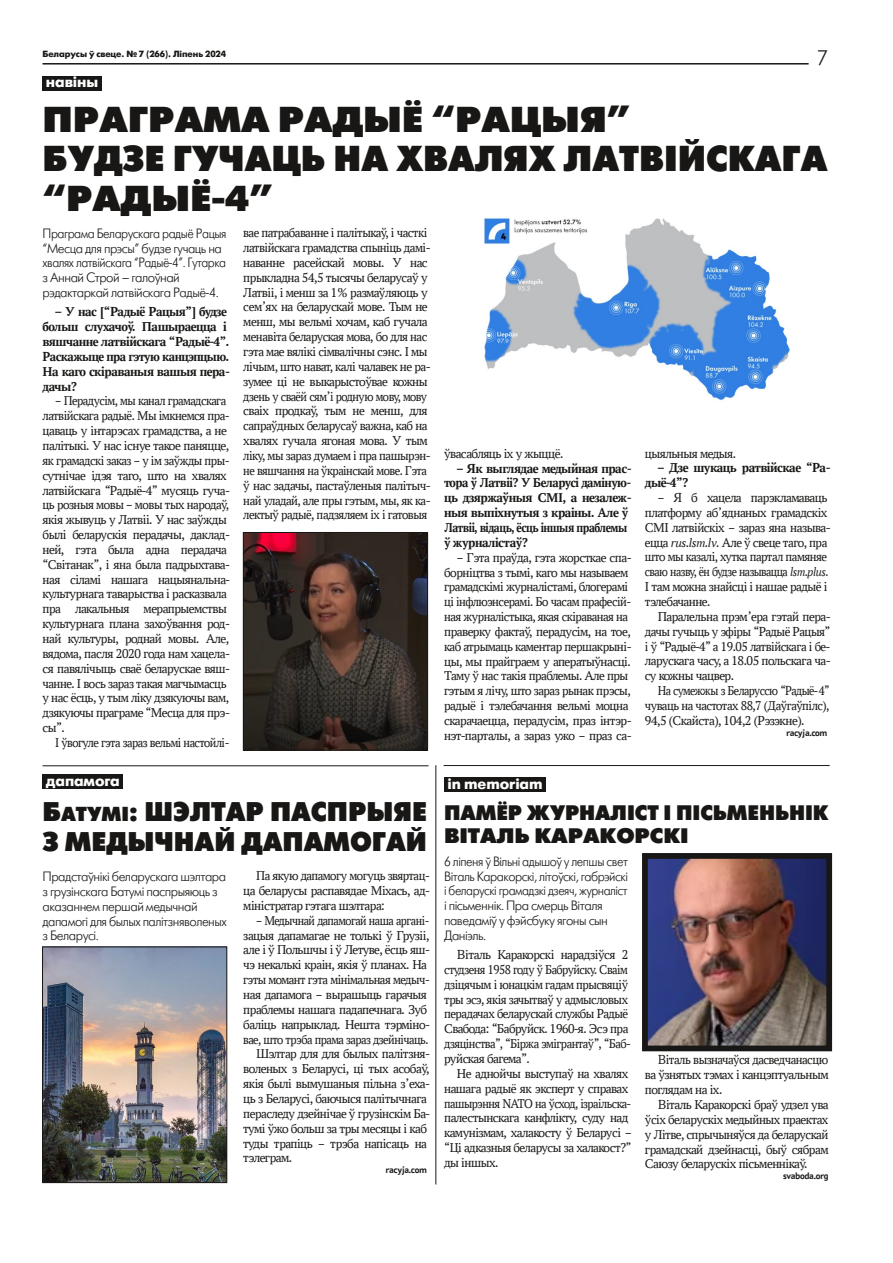
<style>
.page{position:relative;width:893px;height:1263px;background:#fff}
.page>*{position:absolute;margin:0;border:0;box-sizing:border-box;transform-origin:0 0}
.t1{font:36px/39.6px "Futura Futuris Black C";color:#181715}
.t2{font:27px/29.7px "Futura Futuris Black C";letter-spacing:-.005em;color:#181715;scale:.93 1}
.t3{font:21px/23.1px "Futura Futuris Black C";letter-spacing:-.005em;color:#181715;scale:.93 1}
.t4{font:21px "Futura Futuris Light C";color:#181715}
.t5{font:700 15px "Futura Futuris C";letter-spacing:-.005em;color:#fff}
.t6{font:13.5px/14.9px "PT Astra Serif";letter-spacing:-.04em;color:#181715}
.t7{font:13.5px/14.9px "PT Astra Serif";letter-spacing:-.04em;color:#181715;text-align:justify;scale:.94 1}
.t8{font:13.5px/14.9px "PT Astra Serif";letter-spacing:-.04em;color:#181715;scale:.92 1}
.t9{font:700 13.5px/14.9px "PT Astra Serif";letter-spacing:-.035em;color:#181715}
.t10{font:13.5px/14.9px "Futura Futuris Light C";letter-spacing:-.035em;color:#181715;scale:.93 1}
.t11{font:13.5px/14.9px "Futura Futuris Light C";letter-spacing:-.035em;color:#181715;scale:.92 1}
.t12{font:13.5px/14.9px "Futura Futuris Light C";letter-spacing:-.035em;color:#181715}
.t13{font:13.5px/14.9px "PT Astra Serif";letter-spacing:-.04em;color:#181715;text-align:justify;scale:.88 1}
.t14{font:13.5px "PT Astra Serif";letter-spacing:-.04em;color:#181715;scale:.91 1}
.t15{font:13.5px "PT Astra Serif";letter-spacing:-.04em;color:#181715;scale:.96 1}
.t16{font:13.5px "PT Astra Serif";letter-spacing:-.04em;color:#181715;scale:.93 1}
.t17{font:13.5px "PT Astra Serif";letter-spacing:-.04em;color:#181715;scale:.89 1}
.t18{font:700 9.75px "PT Astra Sans";letter-spacing:-.04em;color:#181715}
.t19{font:700 9px "Futura Futuris C";letter-spacing:-.01em;color:#181715}
.s1{font-style:italic}
.s2{font-size:20.25px}
</style>
<div class="page">
<hr style="left:43px;top:63px;width:766px;height:2px;background:#181715">
<img style="left:45px;top:949px;width:180px;height:231px">
<div style="left:43px;top:947px;width:184px;height:235px;border:1px solid #181715"></div>
<div style="left:43px;top:76px;width:59px;height:14px;background:#181715"></div>
<img style="left:484px;top:218px;width:306px;height:182px">
<img style="left:649px;top:860px;width:176px;height:184px">
<div style="left:642px;top:853px;width:190px;height:198px;border:6px solid #181715"></div>
<img style="left:245px;top:534px;width:181px;height:214px">
<div style="left:243px;top:532px;width:185px;height:218px;border:1px solid #181715"></div>
<div style="left:444px;top:778px;width:102px;height:14px;background:#181715"></div>
<div style="left:43px;top:774px;width:80px;height:15px;background:#181715"></div>
<hr style="left:43px;top:765px;width:386px;height:1px;background:#181715">
<hr style="left:444px;top:765px;width:386px;height:1px;background:#181715">
<hr style="left:436px;top:765px;width:1px;height:419px;background:#181715">
<p class="t19" style="left:43px;top:51px;width:185px">Беларусы ў свеце. № 7 (266). Ліпень 2024</p>
<h3 class="t4" style="left:817px;top:50px;width:13px">7</h3>
<p class="t5" style="left:46px;top:76px;width:54px">навіны</p>
<h1 class="t1" style="left:43px;top:102px;width:786px">ПРАГРАМА РАДЫЁ “РАЦЫЯ”<br>БУДЗЕ ГУЧАЦЬ НА ХВАЛЯХ ЛАТВІЙСКАГА “РАДЫЁ-4”</h1>
<p class="t11" style="left:43px;top:227px;width:201px">Праграма Беларускага радыё Рацыя “Месца для прэсы” будзе гучаць на хвалях латвійскага “Радыё-4”. Гутарка з Аннай Строй – галоўнай рэдактаркай латвійскага Радыё-4.</p>
<p class="t9" style="left:43px;top:304px;width:189px;text-indent:13px">– У нас [“Радыё Рацыя”] будзе больш слухачоў. Пашыраецца і вяшчанне латвійскага “Радыё-4”.<br>Раскажыце пра гэтую канцэпцыю.<br>На каго скіраваныя вашыя пера&shy;дачы?</p>
<p class="t8" style="left:43px;top:393px;width:205px;text-indent:13px">– Перадусім, мы канал грамадскага латвійскага радыё. Мы імкнемся пра&shy;цаваць у інтарэсах грамадства, а не палітыкі. У нас існуе такое паняцце, як грамадскі заказ – у ім заўжды пры&shy;сутнічае ідэя таго, што на хвалях латвійскага “Радыё-4” мусяць гуча&shy;ць розныя мовы – мовы тых народаў, якія жывуць у Латвіі. У нас заўжды былі беларускія перадачы, даклад&shy;ней, гэта была адна перадача “Світанак”, і яна была падрыхтава&shy;ная сіламі нашага нацыянальна&shy;культурнага таварыства і расказвала пра лакальныя мерапрыемствы культурнага плана захоўвання род&shy;най культуры, роднай мовы. Але, вядома, пасля 2020 года нам хацела&shy;ся павялічыць сваё беларускае вяш&shy;чанне. І вось зараз такая магчымасць у нас ёсць, у тым ліку дзякуючы вам, дзякуючы праграме “Месца для прэ&shy;сы”.</p>
<p class="t14" style="left:55px;top:735px;width:193px">І ўвогуле гэта зараз вельмі настойлі-</p>
<p class="t7" style="left:243px;top:225px;width:201px;text-align:left">вае патрабаванне і палітыкаў, і часткі латвійскага грамадства спыніць дамі&shy;наванне расейскай мовы. У нас прыкладна 54,5 тысячы беларусаў у Латвіі, і менш за 1% размаўляюць у сем’ях на беларускай мове. Тым не менш, мы вельмі хочам, каб гучала менавіта беларуская мова, бо для нас гэта мае вялікі сімвалічны сэнс. І мы лічым, што нават, калі чалавек не ра&shy;зумее ці не выкарыстоўвае кожны дзень у сваёй сям’і родную мову, мову сваіх продкаў, тым не менш, для сапраўдных беларусаў важна, каб на хвалях гучала ягоная мова. У тым ліку, мы зараз думаем і пра пашырэн&shy;не вяшчання на ўкраінскай мове. Гэта ў нас задачы, пастаўленыя палітыч&shy;най уладай, але пры гэтым, мы, як ка&shy;лектыў радыё, падзяляем іх і гатовыя</p>
<p class="t6" style="left:444px;top:446px;width:121px">ўвасабляць іх у жыццё.</p>
<p class="t9" style="left:444px;top:461px;width:189px;text-indent:13px">– Як выглядае медыйная прас&shy;тора ў Латвіі? У Беларусі даміную&shy;ць дзяржаўныя СМІ, а незалеж&shy;ныя выпіхнутыя з краіны. Але ў<br>Латвіі, відаць, ёсць іншыя праблемы ў журналістаў?</p>
<p class="t6" style="left:444px;top:550px;width:189px;text-indent:13px">– Гэта праўда, гэта жорсткае спа&shy;борніцтва з тымі, каго мы называем грамадскімі журналістамі, блогерамі ці інфлюэнсерамі. Бо часам прафесій&shy;ная журналістыка, якая скіраваная на праверку фактаў, перадусім, на тое, каб атрымаць каментар першакрыні&shy;цы, мы прайграем у аператыўнасці.<br>Таму ў нас такія праблемы. Але пры гэтым я лічу, што зараз рынак прэсы, радыё і тэлебачання вельмі моцна скарачаецца, перадусім, праз інтэр&shy;нэт-парталы, а зараз ужо – праз са-</p>
<p class="t5" style="left:46px;top:774px;width:75px">дапамога</p>
<p class="t5" style="left:448px;top:778px;width:96px">in memoriam</p>
<p class="t6" style="left:645px;top:445px;width:93px">цыяльныя медыя.</p>
<p class="t9" style="left:645px;top:460px;width:187px;text-indent:13px">– Дзе шукаць ратвійскае “Ра&shy;дыё-4”?</p>
<p class="t6" style="left:645px;top:490px;width:187px;text-indent:13px">– Я б хацела парэкламаваць платформу аб’яднаных грамадскіх<br>СМІ латвійскіх – зараз яна называ&shy;ецца <span class="s1">rus.lsm.lv</span>. Але ў свеце таго, пра што мы казалі, хутка партал памяняе сваю назву, ён будзе называцца <span class="s1">lsm.plus</span>.<br>І там можна знайсці і нашае радыё і тэлебачанне.</p>
<p class="t6" style="left:645px;top:609px;width:187px;text-align:justify;text-indent:13px">Паралельна прэм’ера гэтай пера&shy;дачы гучыць у эфіры “Радыё Рацыя” і ў “Радыё-4” а 19.05 латвійскага і бе&shy;ларускага часу, а 18.05 польскага ча&shy;су кожны чацвер.</p>
<p class="t13" style="left:645px;top:683px;width:211px;text-indent:13px">На сумежжы з Беларуссю “Радыё‑4” чуваць на частотах 88,7 (Даўгаўпілс), 94,5 (Скайста), 104,2 (Рэзэкне).</p>
<p class="t18" style="left:786px;top:727px;width:43px">racyja.com</p>
<h2 class="t2" style="left:43px;top:799px;width:415px">Б<span class="s2">АТУМІ</span>: ШЭЛТАР ПАСПРЫЯЕ<br>З МЕДЫЧНАЙ ДАПАМОГАЙ</h2>
<p class="t12" style="left:43px;top:870px;width:186px">Прадстаўнікі беларускага шэлтара з грузінскага Батумі паспрыяюць з аказаннем першай медычнай дапамогі для былых палітзняволеных з Беларусі.</p>
<p class="t7" style="left:243px;top:868px;width:200px;text-indent:13px">Па якую дапамогу могуць звяртац&shy;ца беларусы распавядае Міхась, ад&shy;міністратар гэтага шэлтара:</p>
<p class="t17" style="left:256px;top:913px;width:196px">– Медычнай дапамогай наша аргані-</p>
<p class="t6" style="left:243px;top:928px;width:187px">зацыя дапамагае не толькі ў Грузіі,</p>
<p class="t15" style="left:243px;top:942px;width:196px">але і ў Польшчы і ў Летуве, ёсць яш-</p>
<p class="t6" style="left:243px;top:957px;width:185px">чэ некалькі краін, якія ў планах. На</p>
<p class="t16" style="left:243px;top:972px;width:202px">гэты момант гэта мінімальная медыч-</p>
<p class="t6" style="left:243px;top:987px;width:185px">ная дапамога – вырашыць гарачыя</p>
<p class="t6" style="left:243px;top:1002px;width:185px">праблемы нашага падапечнага. Зуб</p>
<p class="t6" style="left:243px;top:1017px;width:188px">баліць напрыклад. Нешта тэрміно-</p>
<p class="t14" style="left:243px;top:1031px;width:205px">вае, што трэба прама зараз дзейнічаць.</p>
<p class="t6" style="left:256px;top:1046px;width:175px">Шэлтар для для былых палітзня-</p>
<p class="t6" style="left:243px;top:1061px;width:187px">воленых з Беларусі, ці тых асобаў,</p>
<p class="t6" style="left:243px;top:1076px;width:188px">якія былі вымушаныя пільна з’еха-</p>
<p class="t6" style="left:243px;top:1091px;width:185px">ць з Беларусі, баючыся палітычнага</p>
<p class="t15" style="left:243px;top:1106px;width:196px">пераследу дзейнічае ў грузінскім Ба-</p>
<p class="t6" style="left:243px;top:1121px;width:185px">тумі ўжо больш за тры месяцы і каб</p>
<p class="t6" style="left:243px;top:1135px;width:185px">туды трапіць – трэба напісаць на</p>
<p class="t6" style="left:243px;top:1150px;width:50px">тэлеграм.</p>
<p class="t18" style="left:385px;top:1164px;width:43px">racyja.com</p>
<h3 class="t3" style="left:444px;top:803px;width:415px">ПАМЁР ЖУРНАЛІСТ І ПІСЬМЕНЬНІК<br>ВІТАЛЬ КАРАКОРСКІ</h3>
<p class="t10" style="left:444px;top:855px;width:199px">6 ліпеня ў Вільні адышоў у лепшы свет<br>Віталь Каракорскі, літоўскі, габрэйскі і беларускі грамадзкі дзеяч, журналіст і пісьменнік. Пра смерць Віталя паведаміў у фэйсбуку ягоны сын<br>Даніэль.</p>
<p class="t6" style="left:444px;top:947px;width:188px;text-indent:13px">Віталь Каракорскі нарадзіўся 2 студзеня 1958 году ў Бабруйску. Сваім дзіцячым і юнацкім гадам прысвяціў тры эсэ, якія зачытваў у адмысловых перадачах беларускай службы Радыё Свабода: “Бабруйск. 1960-я. Эсэ пра дзяцінства”, “Біржа эмігрантаў”, “Баб&shy;руйская багема”.</p>
<p class="t6" style="left:444px;top:1066px;width:189px;text-indent:13px">Не аднойчы выступаў на хвалях нашага радыё як эксперт у справах пашырэння NATO на ўсход, ізраільска&shy;палестынскага канфлікту, суду над камунізмам, халакосту ў Беларусі – “Ці адказныя беларусы за халакост?” ды іншых.</p>
<p class="t7" style="left:645px;top:1052px;width:197px;text-indent:13px">Віталь вызначаўся дасведчанасцю ва ўзнятых тэмах і канцэптуальным поглядам на іх.</p>
<p class="t6" style="left:645px;top:1097px;width:185px;text-align:justify;text-indent:13px">Віталь Каракорскі браў удзел ува ўсіх беларускіх медыйных праектах у Літве, спрычыняўся да беларускай грамадскай дзейнасці, быў сябрам Саюзу беларускіх пісьменнікаў.</p>
<p class="t18" style="left:783px;top:1170px;width:47px">svaboda.org</p>
</div>
